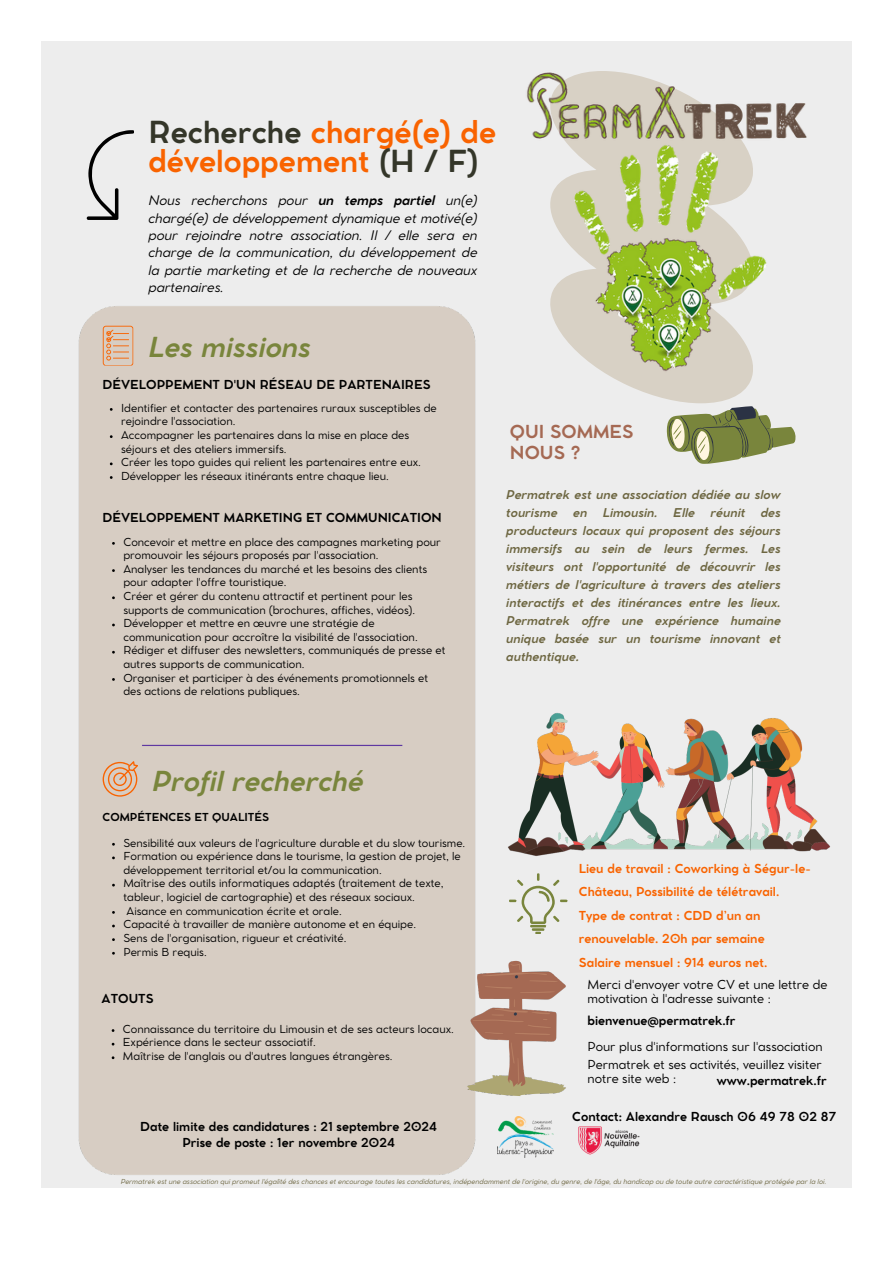
<style>
.page{position:relative;width:894px;height:1263px;background:#fff}
.page>*{position:absolute;margin:0;border:0;box-sizing:border-box;transform-origin:0 0}
.t1{font:700 30px/29.5px "Cocomat Pro";color:#f96300}
.t2{font:italic 700 27.15px "Cocomat Pro";color:#79853c}
.t3{font:700 17.7px/21.5px "Cocomat Pro";color:#a56953}
.t4{font:italic 13.05px/17.4px "Cocomat Pro";color:#000;text-align:justify}
.t5{font:700 12.3px/16.4px "Cocomat Pro";color:#000;text-align:center}
.t6{font:12.3px/14.2px "Cocomat Pro";color:#000}
.t7{font:700 12.3px/23.4px "Cocomat Pro";color:#f96300}
.t8{font:italic 700 12px/18px "Cocomat Pro";letter-spacing:.005em;color:#6e6742}
.t9{font:10.95px/13.6px "Cocomat Pro";color:#000}
.t10{font:700 10.95px "Cocomat Pro";color:#000}
.t11{font:italic 6.75px "Cocomat Pro";color:#6e6742}
.s1{color:#343629}
.s2{font-weight:700}
</style>
<div class="page">
<div style="left:42px;top:42px;width:810px;height:1146px;background:#ededed"></div>
<div style="left:78px;top:306px;width:398px;height:869px;background:#d7cdc3"></div>
<svg style="left:550px;top:178px;width:201px;height:225px"></svg>
<img style="left:526px;top:71px;width:281px;height:71px">
<img style="left:566px;top:133px;width:208px;height:247px">
<svg style="left:87px;top:130px;width:47px;height:90px"></svg>
<svg style="left:103px;top:761px;width:35px;height:36px"></svg>
<svg style="left:103px;top:326px;width:30px;height:40px"></svg>
<img style="left:460px;top:955px;width:106px;height:147px">
<svg style="left:509px;top:873px;width:58px;height:61px"></svg>
<svg style="left:666px;top:406px;width:129px;height:58px"></svg>
<img style="left:508px;top:713px;width:323px;height:143px">
<img style="left:497px;top:1116px;width:56px;height:42px">
<img style="left:578px;top:1126px;width:62px;height:29px">
<h1 class="t1" style="left:148px;top:120px;width:349px"><span class="s1">Recherche</span> chargé(e) de développement <span class="s1">(H / F)</span></h1>
<p class="t4" style="left:148px;top:193px;width:330px">Nous recherchons pour <span class="s2">un temps partiel</span> un(e) chargé(e) de développement dynamique et motivé(e) pour rejoindre notre association. Il / elle sera en charge de la communication, du développement de la partie marketing et de la recherche de nouveaux partenaires.</p>
<h2 class="t2" style="left:148px;top:337px;width:164px">Les missions</h2>
<p class="t5" style="left:103px;top:377px;width:329px">DÉVELOPPEMENT D'UN RÉSEAU DE PARTENAIRES</p>
<p class="t9" style="left:121px;top:402px;width:317px">Identifier et contacter des partenaires ruraux susceptibles de rejoindre l'association.<br>Accompagner les partenaires dans la mise en place des séjours et des ateliers immersifs.<br>Créer les topo guides qui relient les partenaires entre eux.<br>Développer les réseaux itinérants entre chaque lieu.</p>
<p class="t5" style="left:103px;top:511px;width:340px">DÉVELOPPEMENT MARKETING ET COMMUNICATION</p>
<p class="t9" style="left:123px;top:536px;width:324px">Concevoir et mettre en place des campagnes marketing pour promouvoir les séjours proposés par l'association.<br>Analyser les tendances du marché et les besoins des clients pour adapter l'offre touristique.<br>Créer et gérer du contenu attractif et pertinent pour les supports de communication (brochures, affiches, vidéos).<br>Développer et mettre en œuvre une stratégie de communication pour accroître la visibilité de l'association.<br>Rédiger et diffuser des newsletters, communiqués de presse et autres supports de communication.<br>Organiser et participer à des événements promotionnels et des actions de relations publiques.</p>
<h2 class="t2" style="left:152px;top:770px;width:213px">Profil recherché</h2>
<p class="t10" style="left:103px;top:812px;width:168px">COMPÉTENCES ET QUALITÉS</p>
<p class="t9" style="left:123px;top:837px;width:343px">Sensibilité aux valeurs de l'agriculture durable et du slow tourisme.<br>Formation ou expérience dans le tourisme, la gestion de projet, le développement territorial et/ou la communication.<br>Maîtrise des outils informatiques adaptés (traitement de texte, tableur, logiciel de cartographie) et des réseaux sociaux.<br>Aisance en communication écrite et orale.<br>Capacité à travailler de manière autonome et en équipe.<br>Sens de l'organisation, rigueur et créativité.<br>Permis B requis.</p>
<p class="t5" style="left:102px;top:992px;width:53px">ATOUTS</p>
<p class="t9" style="left:123px;top:1023px;width:332px">Connaissance du territoire du Limousin et de ses acteurs locaux.<br>Expérience dans le secteur associatif.<br>Maîtrise de l'anglais ou d'autres langues étrangères.</p>
<p class="t5" style="left:140px;top:1119px;width:298px">Date limite des candidatures : 21 septembre 2024<br>Prise de poste : 1er novembre 2024</p>
<h3 class="t3" style="left:510px;top:422px;width:125px">QUI SOMMES<br>NOUS ?</h3>
<p class="t8" style="left:506px;top:487px;width:276px">Permatrek est une association dédiée au slow tourisme</p>
<p class="t8" style="left:573px;top:505px;width:16px">en</p>
<p class="t8" style="left:602px;top:505px;width:56px">Limousin.</p>
<p class="t8" style="left:673px;top:505px;width:23px">Elle</p>
<p class="t8" style="left:710px;top:505px;width:36px">réunit</p>
<p class="t8" style="left:506px;top:505px;width:276px;text-align:justify;text-indent:254px">des producteurs locaux qui proposent des séjours immersifs au sein de leurs fermes. Les visiteurs ont l'opportunité de découvrir les métiers de l'agriculture à travers des ateliers interactifs et des itinérances entre les lieux.<br>Permatrek offre une expérience humaine unique basée sur un tourisme innovant et authentique.</p>
<p class="t7" style="left:578px;top:857px;width:233px">Lieu de travail : Coworking à Ségur-le-Château, Possibilité de télétravail.<br>Type de contrat : CDD d’un an renouvelable. 20h par semaine<br>Salaire mensuel : 914 euros net.</p>
<p class="t6" style="left:587px;top:978px;width:241px">Merci d'envoyer votre CV et une lettre de motivation à l'adresse suivante :</p>
<p class="t5" style="left:587px;top:1014px;width:150px">bienvenue@permatrek.fr</p>
<p class="t6" style="left:587px;top:1038px;width:236px;line-height:18.3px">Pour plus d'informations sur l'association<br>Permatrek et ses activités, veuillez visiter</p>
<p class="t6" style="left:587px;top:1073px;width:90px">notre site web :</p>
<p class="t5" style="left:716px;top:1074px;width:111px">www.permatrek.fr</p>
<p class="t5" style="left:572px;top:1110px;width:265px">Contact: Alexandre Rausch 06 49 78 02 87</p>
<p class="t11" style="left:121px;top:1179px;width:707px">Permatrek est une association qui promeut l'égalité des chances et encourage toutes les candidatures, indépendamment de l'origine, du genre, de l'âge, du handicap ou de toute autre caractéristique protégée par la loi.</p>
</div>
